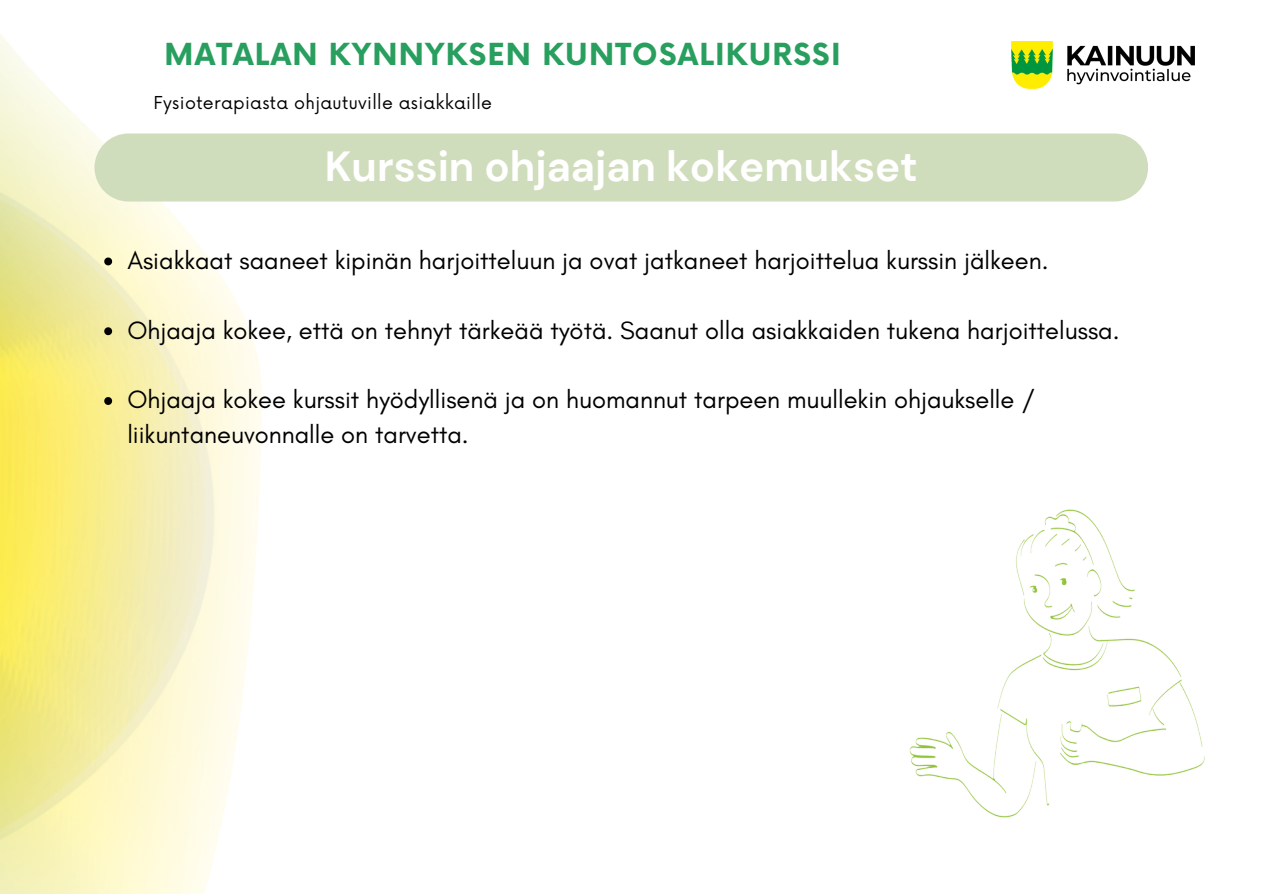
<style>
.page{position:relative;width:1263px;height:894px;background:#fff}
.page>*{position:absolute;margin:0;border:0;box-sizing:border-box;transform-origin:0 0}
.t1{font:700 42px "DM Sans";color:#fff}
.t2{font:700 29.55px "Now";letter-spacing:.04em;color:#299f5f}
.t3{font:25.5px/34.8px "Glacial Indifference";color:#000}
.t4{font:17.4px "Now";letter-spacing:.02em;color:#000}
</style>
<div class="page">
<img style="left:0;top:34px;width:1195px;height:859px">
<img style="left:1011px;top:42px;width:183px;height:47px">
<svg style="left:104px;top:257px;width:8px;height:8px"></svg>
<svg style="left:104px;top:327px;width:8px;height:8px"></svg>
<svg style="left:104px;top:397px;width:8px;height:8px"></svg>
<div style="left:94px;top:133px;width:1054px;height:68px;background:#d0ddbc;border-radius:34px"></div>
<img style="left:874px;top:508px;width:331px;height:316px">
<p class="t2" style="left:165px;top:39px;width:677px">MATALAN KYNNYKSEN KUNTOSALIKURSSI</p>
<p class="t4" style="left:154px;top:92px;width:340px">Fysioterapiasta ohjautuville asiakkaille</p>
<p class="t1" style="left:325px;top:139px;width:595px">Kurssin ohjaajan kokemukset</p>
<p class="t3" style="left:127px;top:242px;width:923px">Asiakkaat saaneet kipinän harjoitteluun ja ovat jatkaneet harjoittelua kurssin jälkeen.</p>
<p class="t3" style="left:127px;top:312px;width:994px">Ohjaaja kokee, että on tehnyt tärkeää työtä. Saanut olla asiakkaiden tukena harjoittelussa.</p>
<p class="t3" style="left:127px;top:382px;width:909px">Ohjaaja kokee kurssit hyödyllisenä ja on huomannut tarpeen muullekin ohjaukselle / liikuntaneuvonnalle on tarvetta.</p>
</div>
